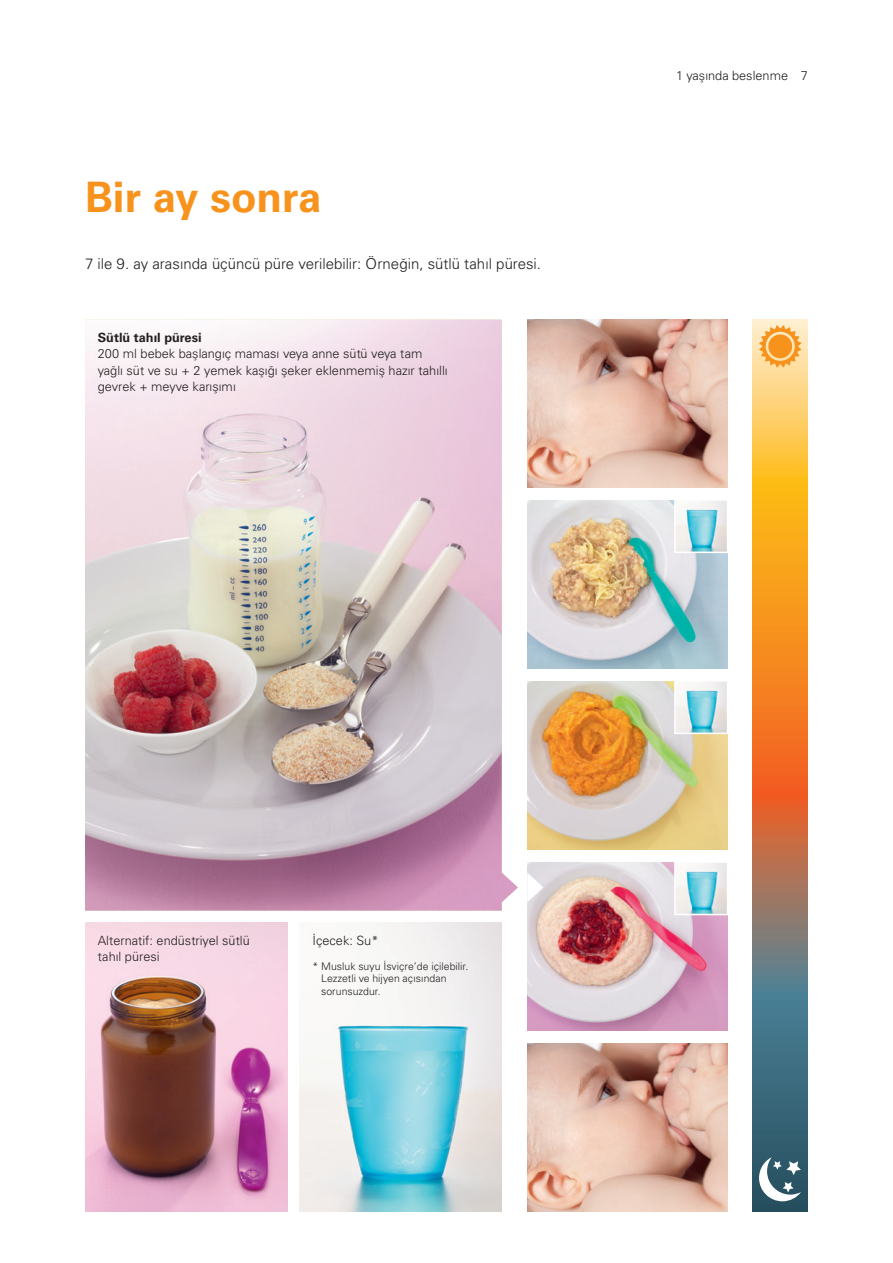
<style>
.page{position:relative;width:893px;height:1263px;background:#fff}
.page>*{position:absolute;margin:0;border:0;box-sizing:border-box;transform-origin:0 0}
.t1{font:700 42px "Univers CE";letter-spacing:-.005em;color:#f7931d}
.t2{font:300 15px "Univers CE";color:#231f20}
.t3{font:300 12.75px/16.5px "Univers CE";color:#231f20}
.t4{font:700 12.75px "Univers CE";color:#231f20}
.t5{font:300 10.5px/12.6px "Univers CE";letter-spacing:.005em;color:#231f20}
</style>
<div class="page">
<img style="left:85px;top:922px;width:202px;height:290px">
<img style="left:300px;top:922px;width:202px;height:290px">
<img style="left:85px;top:320px;width:433px;height:590px">
<img style="left:527px;top:320px;width:200px;height:168px">
<img style="left:527px;top:863px;width:200px;height:168px">
<img style="left:527px;top:1044px;width:200px;height:168px">
<svg style="left:527px;top:873px;width:16px;height:29px"></svg>
<svg style="left:753px;top:320px;width:55px;height:892px;background:#b8894e"></svg>
<svg style="left:759px;top:325px;width:42px;height:42px"></svg>
<div style="left:768px;top:334px;width:24px;height:24px;background:#f7931d;border-radius:50%"></div>
<svg style="left:759px;top:1157px;width:42px;height:44px"></svg>
<svg style="left:673px;top:862px;width:55px;height:54px"></svg>
<img style="left:527px;top:501px;width:200px;height:168px">
<svg style="left:673px;top:500px;width:55px;height:54px"></svg>
<img style="left:527px;top:682px;width:200px;height:168px">
<svg style="left:673px;top:681px;width:55px;height:54px"></svg>
<h1 class="t1" style="left:85px;top:173px;width:238px">Bir ay sonra</h1>
<p class="t2" style="left:85px;top:255px;width:457px">7 ile 9. ay arasında üçüncü püre verilebilir: Örneğin, sütlü tahıl püresi.</p>
<p class="t4" style="left:98px;top:330px;width:105px">Sütlü tahıl püresi</p>
<p class="t3" style="left:98px;top:346px;width:351px">200 ml bebek başlangıç maması veya anne sütü veya tam yağlı süt ve su + 2 yemek kaşığı şeker eklenmemiş hazır tahıllı gevrek + meyve karışımı</p>
<p class="t3" style="left:676px;top:67px;width:133px">1 yaşında beslenme 7</p>
<p class="t3" style="left:98px;top:932px;width:154px">Alternatif: endüstriyel sütlü tahıl püresi</p>
<p class="t3" style="left:313px;top:932px;width:67px">İçecek: Su*</p>
<p class="t5" style="left:321px;top:960px;width:149px;text-indent:-9px">* Musluk suyu İsviçre’de içilebilir.<br>Lezzetli ve hijyen açısından sorunsuzdur.</p>
</div>
